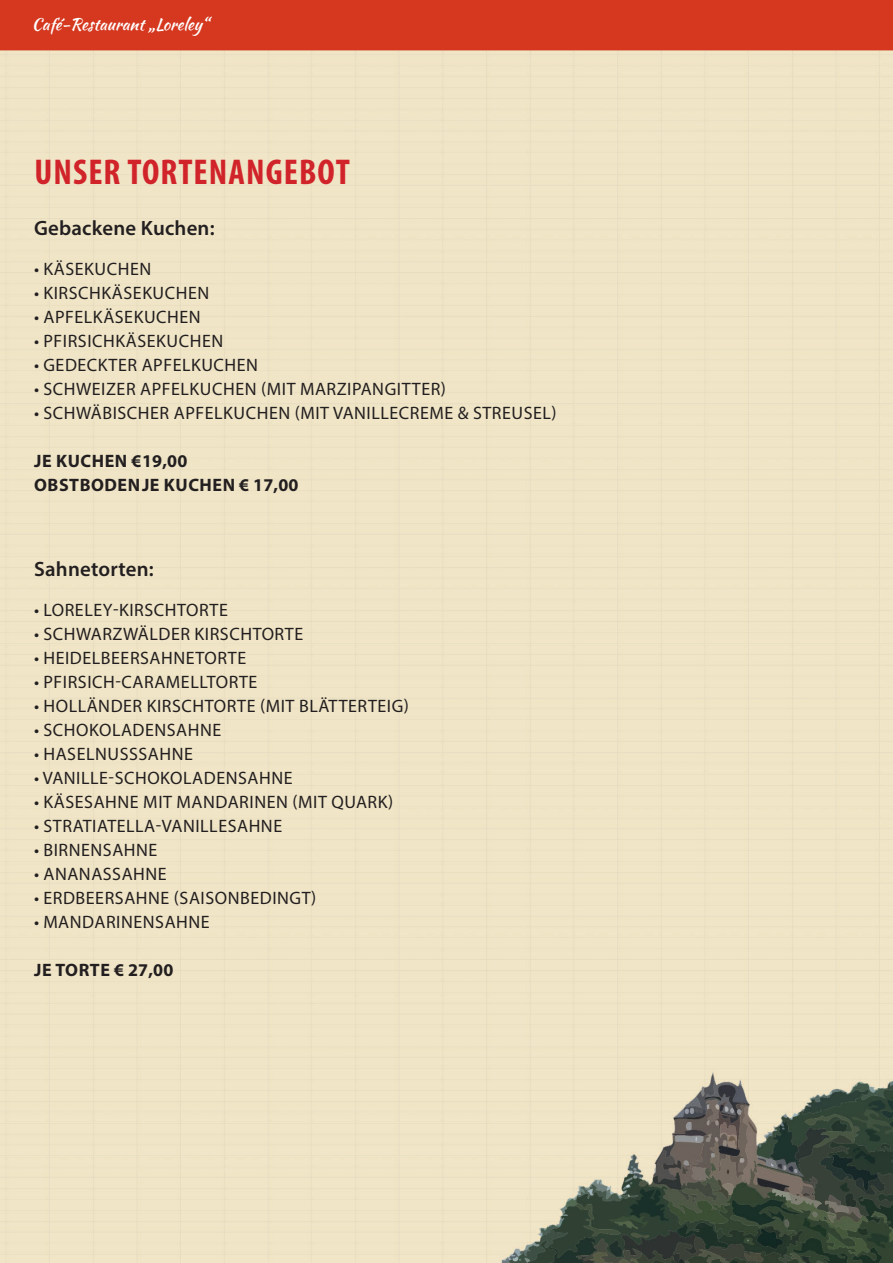
<style>
.page{position:relative;width:893px;height:1263px;background:#fff}
.page>*{position:absolute;margin:0;border:0;box-sizing:border-box;transform-origin:0 0}
.t1{font:700 condensed 36px "Myriad Pro";letter-spacing:.03em;color:#d1232a}
.t2{font:600 20.85px "Myriad Pro";letter-spacing:.01em;color:#231f20}
.t3{font:18px "Myriad Pro";letter-spacing:.03em;color:#231f20}
.t4{font:700 18px/24px "Myriad Pro";letter-spacing:.03em;color:#231f20}
.t5{font:16.5px "Kaushan Script";color:#fff}
</style>
<div class="page">
<img style="left:1px;top:0;width:891px;height:1263px">
<p class="t5" style="left:32px;top:12px;width:178px">Café-Restaurant „Loreley“</p>
<h1 class="t1" style="left:34px;top:150px;width:317px">UNSER TORTENANGEBOT</h1>
<p class="t2" style="left:34px;top:214px;width:182px">Gebackene Kuchen:</p>
<p class="t3" style="left:34px;top:257px;width:119px">• KÄSEKUCHEN</p>
<p class="t3" style="left:34px;top:281px;width:177px">• KIRSCHKÄSEKUCHEN</p>
<p class="t3" style="left:34px;top:305px;width:168px">• APFELKÄSEKUCHEN</p>
<p class="t3" style="left:34px;top:329px;width:191px">• PFIRSICHKÄSEKUCHEN</p>
<p class="t3" style="left:34px;top:353px;width:226px">• GEDECKTER APFELKUCHEN</p>
<p class="t3" style="left:34px;top:377px;width:414px">• SCHWEIZER APFELKUCHEN (MIT MARZIPANGITTER)</p>
<p class="t3" style="left:34px;top:401px;width:524px">• SCHWÄBISCHER APFELKUCHEN (MIT VANILLECREME &amp; STREUSEL)</p>
<p class="t4" style="left:34px;top:448px;width:266px">JE KUCHEN €19,00<br>OBSTBODENJE KUCHEN € 17,00</p>
<p class="t2" style="left:34px;top:556px;width:121px">Sahnetorten:</p>
<p class="t3" style="left:34px;top:599px;width:195px">• LORELEY-KIRSCHTORTE</p>
<p class="t3" style="left:34px;top:623px;width:271px">• SCHWARZWÄLDER KIRSCHTORTE</p>
<p class="t3" style="left:34px;top:647px;width:214px">• HEIDELBEERSAHNETORTE</p>
<p class="t3" style="left:34px;top:671px;width:225px">• PFIRSICH-CARAMELLTORTE</p>
<p class="t3" style="left:34px;top:695px;width:376px">• HOLLÄNDER KIRSCHTORTE (MIT BLÄTTERTEIG)</p>
<p class="t3" style="left:34px;top:719px;width:189px">• SCHOKOLADENSAHNE</p>
<p class="t3" style="left:34px;top:743px;width:160px">• HASELNUSSSAHNE</p>
<p class="t3" style="left:34px;top:767px;width:260px">• VANILLE-SCHOKOLADENSAHNE</p>
<p class="t3" style="left:34px;top:791px;width:361px">• KÄSESAHNE MIT MANDARINEN (MIT QUARK)</p>
<p class="t3" style="left:34px;top:815px;width:250px">• STRATIATELLA-VANILLESAHNE</p>
<p class="t3" style="left:34px;top:839px;width:125px">• BIRNENSAHNE</p>
<p class="t3" style="left:34px;top:863px;width:134px">• ANANASSAHNE</p>
<p class="t3" style="left:34px;top:887px;width:284px">• ERDBEERSAHNE (SAISONBEDINGT)</p>
<p class="t3" style="left:34px;top:911px;width:177px">• MANDARINENSAHNE</p>
<p class="t4" style="left:34px;top:957px;width:141px">JE TORTE € 27,00</p>
</div>
